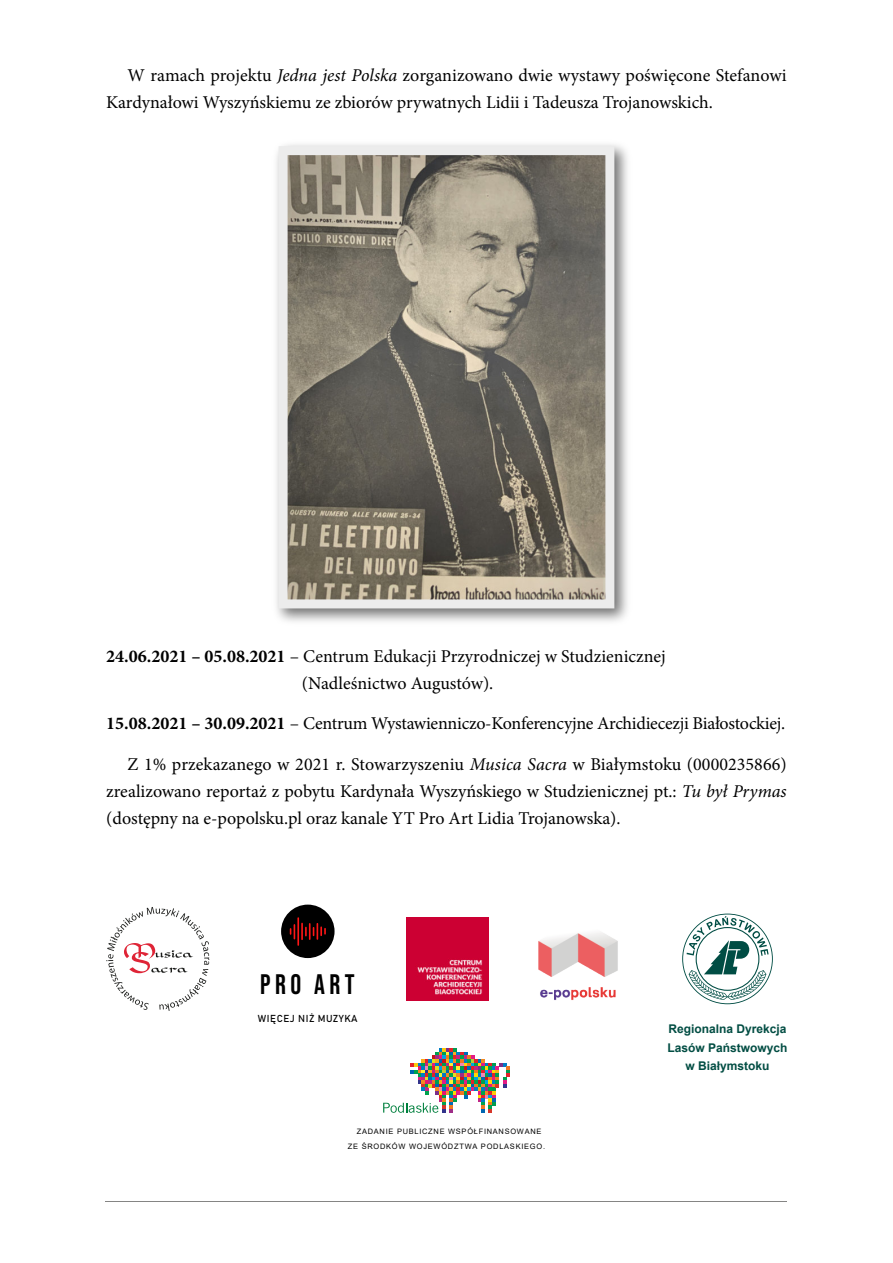
<style>
.page{position:relative;width:893px;height:1263px;background:#fff}
.page>*{position:absolute;margin:0;border:0;box-sizing:border-box;transform-origin:0 0}
.t1{font:28.2px "Bebas Neue";letter-spacing:.165em;color:#000;scale:.96 1}
.t2{font:18px/27px "Minion Pro";letter-spacing:-.005em;color:#000}
.t3{font:700 12px/18.5px "Arial";color:#024d43;text-align:center}
.t4{font:10.05px "Bahnschrift";letter-spacing:.055em;color:#000}
.t5{font:7.5px/15px "Arial";letter-spacing:.1em;color:#000}
.s1{font-style:italic}
.s2{font-weight:700}
</style>
<div class="page">
<hr style="left:106px;top:1201px;width:681px;height:1px;background:#858584">
<svg style="left:383px;top:1048px;width:127px;height:65px"></svg>
<img style="left:276px;top:144px;width:352px;height:478px">
<svg style="left:279px;top:146px;width:335px;height:462px;background:#888377"></svg>
<svg style="left:682px;top:913px;width:91px;height:91px"></svg>
<div style="left:281px;top:905px;width:54px;height:53px;background:#000;border-radius:50%"></div>
<svg style="left:290px;top:925px;width:5px;height:14px"></svg>
<hr style="left:297px;top:918px;width:2px;height:27px;background:#ff1616">
<svg style="left:301px;top:923px;width:25px;height:16px"></svg>
<img style="left:538px;top:932px;width:80px;height:68px">
<svg style="left:106px;top:907px;width:103px;height:104px"></svg>
<img style="left:406px;top:918px;width:83px;height:82px">
<p class="t2" style="left:106px;top:63px;width:682px;text-indent:21px">W ramach projektu <span class="s1">Jedna jest Polska</span> zorganizowano dwie wystawy poświęcone Stefanowi<br>Kardynałowi Wyszyńskiemu ze zbiorów prywatnych Lidii i Tadeusza Trojanowskich.</p>
<p class="t2" style="left:302px;top:644px;width:365px;text-indent:-196px"><span class="s2">24.06.2021 – 05.08.2021</span> – Centrum Edukacji Przyrodniczej w Studzienicznej (Nadleśnictwo Augustów).</p>
<p class="t2" style="left:106px;top:711px;width:680px"><span class="s2">15.08.2021 – 30.09.2021</span> – Centrum Wystawienniczo-Konferencyjne Archidiecezji Białostockiej.</p>
<p class="t2" style="left:106px;top:752px;width:682px;text-align:justify;text-indent:21px">Z 1% przekazanego w 2021 r. Stowarzyszeniu <span class="s1">Musica Sacra</span> w Białymstoku (0000235866) zrealizowano reportaż z pobytu Kardynała Wyszyńskiego w Studzienicznej pt.: <span class="s1">Tu był Prymas </span>(dostępny na e-popolsku.pl oraz kanale YT Pro Art Lidia Trojanowska).</p>
<h1 class="t1" style="left:260px;top:973px;width:100px">PRO ART</h1>
<p class="t4" style="left:258px;top:1014px;width:101px">WIĘCEJ NIŻ MUZYKA</p>
<p class="t5" style="left:348px;top:1125px;width:199px;text-indent:9px">ZADANIE PUBLICZNE WSPÓŁFINANSOWANE<br>ZE ŚRODKÓW WOJEWÓDZTWA PODLASKIEGO.</p>
<p class="t3" style="left:667px;top:1021px;width:122px">Regionalna Dyrekcja<br>Lasów Państwowych w Białymstoku</p>
</div>
